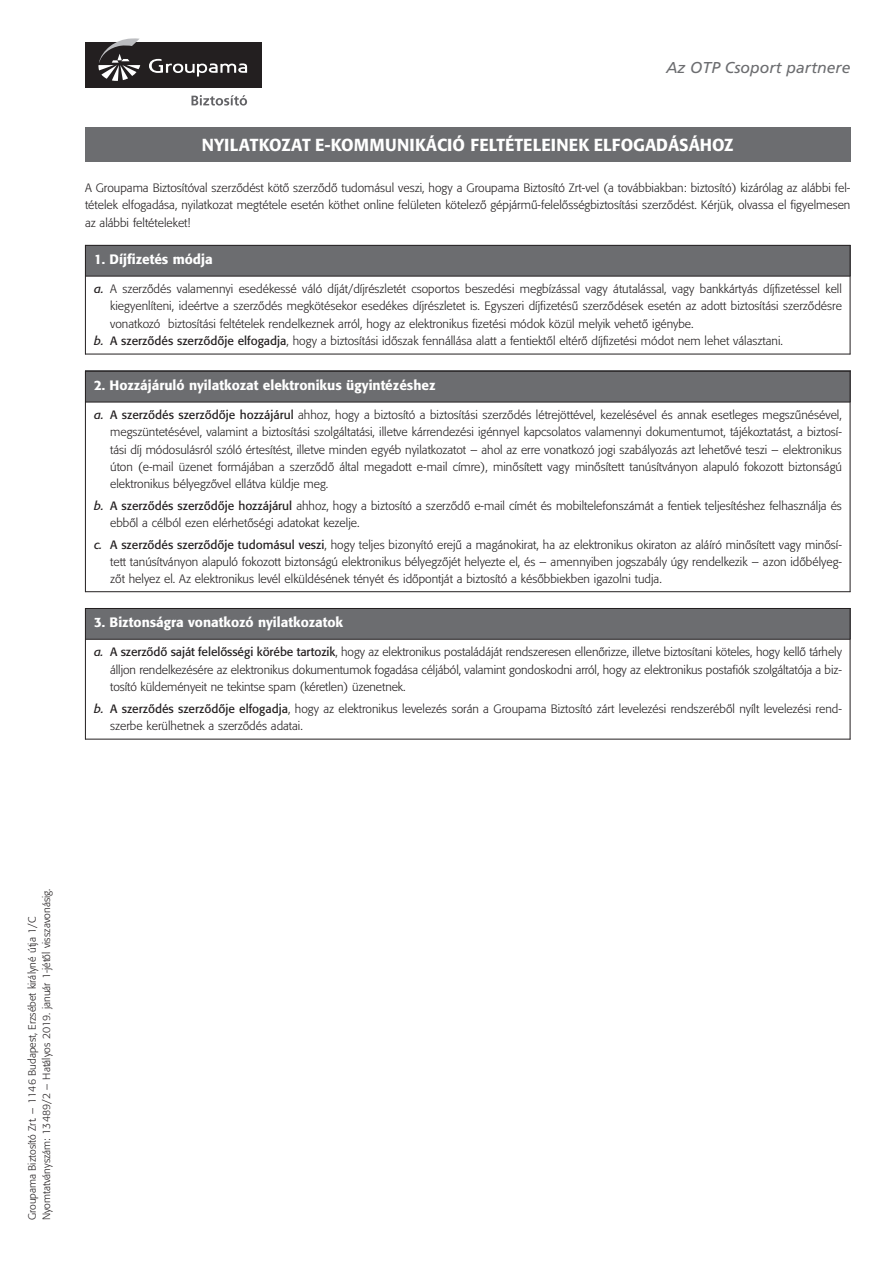
<style>
.page{position:relative;width:893px;height:1263px;background:#fff}
.page>*{position:absolute;margin:0;border:0;box-sizing:border-box;transform-origin:0 0}
.t1{font:17.25px "Formata OTP Med";color:#fff}
.t2{font:italic 15.75px "Frutiger M";color:#6c6d70}
.t3{font:13.5px "Formata OTP Med";color:#fff}
.t4{font:12px/17.2px "Formata OTP Lig";color:#231f20;text-align:justify}
.t5{font:10.5px/14.2px "Formata OTP Lig";color:#231f20}
.s1{font-family:"Formata OTP Reg";font-style:italic}
.s2{font-family:"Formata OTP Reg"}
</style>
<div class="page">
<div style="left:85px;top:128px;width:765px;height:34px;background:#6c6d70"></div>
<div style="left:85px;top:245px;width:765px;height:31px;background:#6c6d70"></div>
<hr style="left:85px;top:245px;width:1px;height:109px;background:#231f20">
<hr style="left:850px;top:245px;width:1px;height:109px;background:#231f20">
<hr style="left:85px;top:245px;width:765px;height:1px;background:#231f20">
<hr style="left:85px;top:276px;width:765px;height:1px;background:#231f20">
<hr style="left:85px;top:354px;width:765px;height:1px;background:#231f20">
<div style="left:85px;top:371px;width:765px;height:31px;background:#6c6d70"></div>
<hr style="left:85px;top:371px;width:1px;height:221px;background:#231f20">
<hr style="left:850px;top:371px;width:1px;height:221px;background:#231f20">
<hr style="left:85px;top:371px;width:765px;height:1px;background:#231f20">
<hr style="left:85px;top:402px;width:765px;height:1px;background:#231f20">
<hr style="left:85px;top:591px;width:765px;height:1px;background:#231f20">
<div style="left:85px;top:43px;width:176px;height:45px;background:#231f20"></div>
<svg style="left:149px;top:59px;width:98px;height:18px"></svg>
<svg style="left:98px;top:38px;width:42px;height:43px"></svg>
<svg style="left:191px;top:95px;width:56px;height:11px"></svg>
<div style="left:85px;top:608px;width:765px;height:31px;background:#6c6d70"></div>
<hr style="left:85px;top:608px;width:1px;height:131px;background:#231f20">
<hr style="left:850px;top:608px;width:1px;height:131px;background:#231f20">
<hr style="left:85px;top:608px;width:765px;height:1px;background:#231f20">
<hr style="left:85px;top:639px;width:765px;height:1px;background:#231f20">
<hr style="left:85px;top:739px;width:765px;height:1px;background:#231f20">
<h2 class="t2" style="left:666px;top:61px;width:186px">Az OTP Csoport partnere</h2>
<h1 class="t1" style="left:202px;top:137px;width:533px">NYILATKOZAT E-KOMMUNIKÁCIÓ FELTÉTELEINEK ELFOGADÁSÁHOZ</h1>
<p class="t4" style="left:85px;top:180px;width:767px">A Groupama Biztosítóval szerződést kötő szerződő tudomásul veszi, hogy a Groupama Biztosító Zrt-vel (a továbbiakban: biztosító) kizárólag az alábbi fel&shy;tételek elfogadása, nyilatkozat megtétele esetén köthet online felületen kötelező gépjármű-felelősségbiztosítási szerződést. Kérjük, olvassa el figyelmesen az alábbi feltételeket!</p>
<p class="t3" style="left:94px;top:254px;width:120px">1. Díjfizetés módja</p>
<p class="t4" style="left:94px;top:281px;width:749px"><span class="s1">a.</span> A szerződés valamennyi esedékessé váló díját/díjrészletét csoportos beszedési megbízással vagy átutalással, vagy bankkártyás díjfizetéssel kell</p>
<p class="t4" style="left:110px;top:299px;width:733px">kiegyenlíteni, ideértve a szerződés megkötésekor esedékes díjrészletet is. Egyszeri díjfizetésű szerződések esetén az adott biztosítási szerződésre</p>
<p class="t4" style="left:110px;top:316px;width:585px">vonatkozó biztosítási feltételek rendelkeznek arról, hogy az elektronikus fizetési módok közül melyik vehető igénybe.</p>
<p class="t4" style="left:94px;top:333px;width:690px"><span class="s1">b.</span> <span class="s2">A szerződés szerződője elfogadja</span>, hogy a biztosítási időszak fennállása alatt a fentiektől eltérő díjfizetési módot nem lehet választani.</p>
<p class="t3" style="left:94px;top:380px;width:343px">2. Hozzájáruló nyilatkozat elektronikus ügyintézéshez</p>
<p class="t4" style="left:110px;top:407px;width:733px;text-indent:-16px"><span class="s1">a.</span> <span class="s2">A szerződés szerződője hozzájárul</span> ahhoz, hogy a biztosító a biztosítási szerződés létrejöttével, kezelésével és annak esetleges megszűnésével, megszüntetésével, valamint a biztosítási szolgáltatási, illetve kárrendezési igénnyel kapcsolatos valamennyi dokumentumot, tájékoztatást, a biztosí&shy;tási díj módosulásról szóló értesítést, illetve minden egyéb nyilatkozatot – ahol az erre vonatkozó jogi szabályozás azt lehetővé teszi – elektronikus úton (e-mail üzenet formájában a szerződő által megadott e-mail címre), minősített vagy minősített tanúsítványon alapuló fokozott biztonságú elektronikus bélyegzővel ellátva küldje meg.</p>
<p class="t4" style="left:110px;top:498px;width:733px;text-indent:-16px"><span class="s1">b.</span> <span class="s2">A szerződés szerződője hozzájárul</span> ahhoz, hogy a biztosító a szerződő e-mail címét és mobiltelefonszámát a fentiek teljesítéshez felhasználja és ebből a célból ezen elérhetőségi adatokat kezelje.</p>
<p class="t4" style="left:110px;top:537px;width:733px;text-indent:-16px"><span class="s1">c.</span> <span class="s2">A szerződés szerződője tudomásul veszi</span>, hogy teljes bizonyító erejű a magánokirat, ha az elektronikus okiraton az aláíró minősített vagy minősí&shy;tett tanúsítványon alapuló fokozott biztonságú elektronikus bélyegzőjét helyezte el, és – amennyiben jogszabály úgy rendelkezik – azon időbélyeg&shy;zőt helyez el. Az elektronikus levél elküldésének tényét és időpontját a biztosító a későbbiekben igazolni tudja.</p>
<p class="t3" style="left:94px;top:617px;width:251px">3. Biztonságra vonatkozó nyilatkozatok</p>
<p class="t4" style="left:110px;top:644px;width:733px;text-indent:-16px"><span class="s1">a.</span> <span class="s2">A szerződő saját felelősségi körébe tartozik</span>, hogy az elektronikus postaládáját rendszeresen ellenőrizze, illetve biztosítani köteles, hogy kellő tárhely álljon rendelkezésére az elektronikus dokumentumok fogadása céljából, valamint gondoskodni arról, hogy az elektronikus postafiók szolgáltatója a biz&shy;tosító küldeményeit ne tekintse spam (kéretlen) üzenetnek.</p>
<p class="t4" style="left:110px;top:701px;width:733px;text-indent:-16px"><span class="s1">b.</span> <span class="s2">A szerződés szerződője elfogadja</span>, hogy az elektronikus levelezés során a Groupama Biztosító zárt levelezési rendszeréből nyílt levelezési rend&shy;szerbe kerülhetnek a szerződés adatai.</p>
<p class="t5" style="left:26px;top:1220px;width:333px;rotate:-90deg">Groupama Biztosító Zrt. – 1146 Budapest, Erzsébet királyné útja 1/C<br>Nyomtatványszám: 13489/2 – Hatályos 2019. január 1-jétől visszavonásig.</p>
</div>
